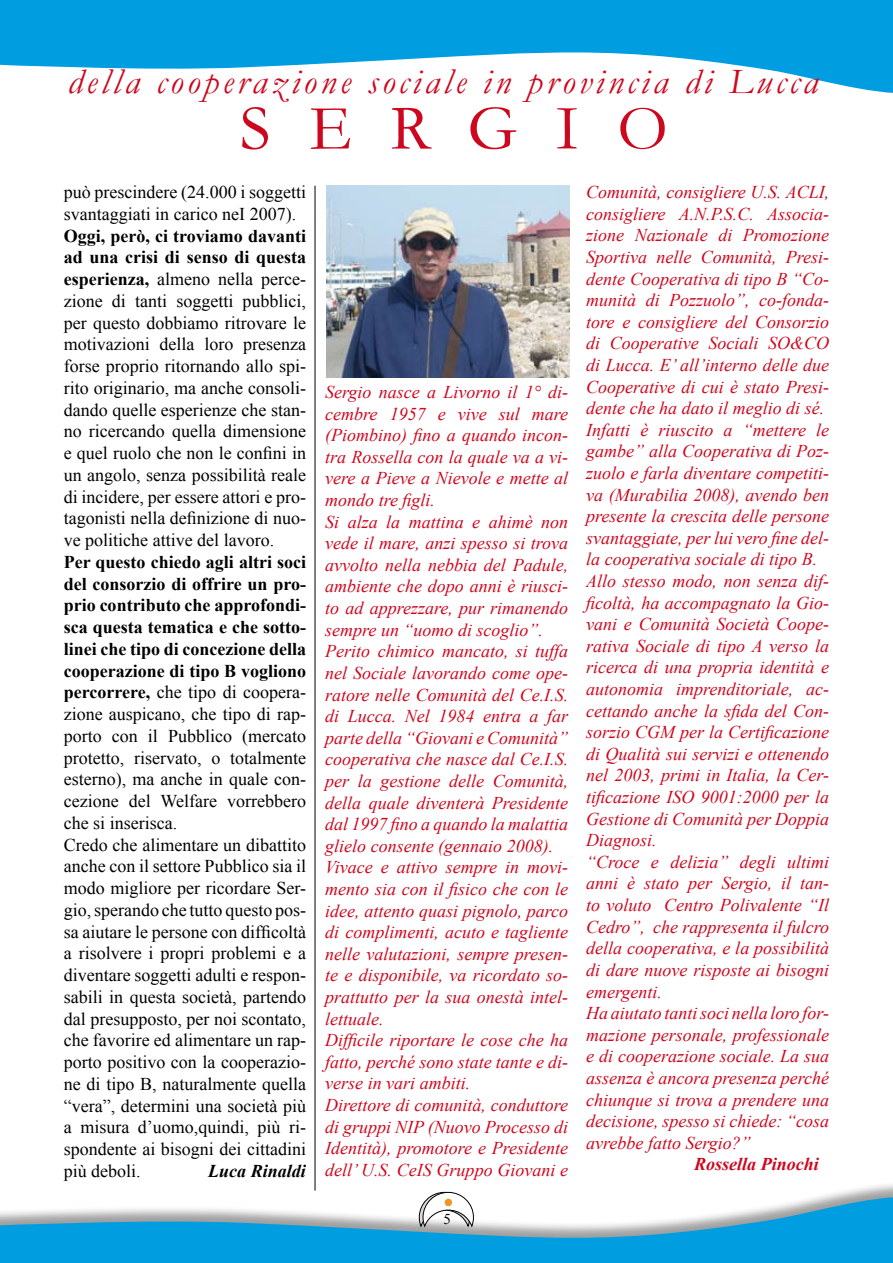
<style>
.page{position:relative;width:893px;height:1263px;background:#fff}
.page>*{position:absolute;margin:0;border:0;box-sizing:border-box;transform-origin:0 0}
.t1{font:64.5px "Garamond";letter-spacing:.6em;color:#cd071e}
.t2{font:italic 36px "Garamond";letter-spacing:.1em;color:#cd071e}
.t3{font:italic 18px/21.6px "Times New Roman";color:#cd071e}
.t4{font:18px/21.8px "Times New Roman";color:#000}
.t5{font:italic 700 18px "Times New Roman";color:#cd071e}
.t6{font:italic 700 18px "Times New Roman";color:#000}
.t7{font:15px "Times New Roman";color:#000}
.s1{font-weight:700}
</style>
<div class="page">
<svg style="left:0;top:1195px;width:893px;height:68px;fill:#009ee0"></svg>
<svg style="left:0;top:0;width:893px;height:93px;fill:#009ee0"></svg>
<svg style="left:418px;top:1191px;width:56px;height:37px"></svg>
<div style="left:445px;top:1199px;width:7px;height:7px;background:#f29527;border-radius:50%"></div>
<img style="left:326px;top:186px;width:244px;height:191px">
<hr style="left:315px;top:186px;width:1px;height:1005px;background:#000">
<h2 class="t2" style="left:68px;top:57px;width:752px">della cooperazione sociale in provincia di Lucca</h2>
<h1 class="t1" style="left:240px;top:85px;width:429px">SERGIO</h1>
<p class="t4" style="left:64px;top:181px;width:244px">può prescindere (24.000 i soggetti svantaggiati in carico neI 2007).</p>
<p class="t4" style="left:64px;top:224px;width:244px;text-align:justify"><span class="s1">Oggi, però, ci troviamo davanti ad una crisi di senso di questa esperienza,</span> almeno nella perce&shy;zione di tanti soggetti pubblici, per questo dobbiamo ritrovare le motivazioni della loro presenza forse proprio ritornando allo spi&shy;rito originario, ma anche consoli&shy;dando quelle esperienze che stan&shy;no ricercando quella dimensione e quel ruolo che non le confini in un angolo, senza possibilità reale di incidere, per essere attori e pro&shy;tagonisti nella definizione di nuo&shy;ve politiche attive del lavoro.</p>
<p class="t4" style="left:64px;top:551px;width:244px"><span class="s1">Per questo chiedo agli altri soci del consorzio di offrire un pro&shy;prio contributo che approfondi&shy;sca questa tematica e che sotto&shy;linei che tipo di concezione della cooperazione di tipo B vogliono percorrere,</span> che tipo di coopera&shy;zione auspicano, che tipo di rap&shy;porto con il Pubblico (mercato protetto, riservato, o totalmente esterno), ma anche in quale con&shy;cezione del Welfare vorrebbero che si inserisca.<br>Credo che alimentare un dibattito anche con il settore Pubblico sia il modo migliore per ricordare Ser&shy;gio, sperando che tutto questo pos&shy;sa aiutare le persone con difficoltà a risolvere i propri problemi e a diventare soggetti adulti e respon&shy;sabili in questa società, partendo dal presupposto, per noi scontato, che favorire ed alimentare un rap&shy;porto positivo con la cooperazio&shy;ne di tipo B, naturalmente quella “vera”, determini una società più a misura d’uomo,quindi, più ri&shy;spondente ai bisogni dei cittadini più deboli.</p>
<p class="t6" style="left:208px;top:1158px;width:99px">Luca Rinaldi</p>
<p class="t3" style="left:325px;top:381px;width:244px">Sergio nasce a Livorno il 1° di&shy;cembre 1957 e vive sul mare (Piombino) fino a quando incon&shy;tra Rossella con la quale va a vi&shy;vere a Pieve a Nievole e mette al mondo tre figli.<br>Si alza la mattina e ahimè non vede il mare, anzi spesso si trova avvolto nella nebbia del Padule, ambiente che dopo anni è riusci&shy;to ad apprezzare, pur rimanendo sempre un “uomo di scoglio”.<br>Perito chimico mancato, si tuffa nel Sociale lavorando come ope&shy;ratore nelle Comunità del Ce.I.S. di Lucca. Nel 1984 entra a far parte della “Giovani e Comunità” cooperativa che nasce dal Ce.I.S. per la gestione delle Comunità, della quale diventerà Presidente dal 1997 fino a quando la malattia glielo consente (gennaio 2008).<br>Vivace e attivo sempre in movi&shy;mento sia con il fisico che con le idee, attento quasi pignolo, parco di complimenti, acuto e tagliente nelle valutazioni, sempre presen&shy;te e disponibile, va ricordato so&shy;prattutto per la sua onestà intel&shy;lettuale.<br>Difficile riportare le cose che ha fatto, perché sono state tante e di&shy;verse in vari ambiti.<br>Direttore di comunità, conduttore di gruppi NIP (Nuovo Processo di<br>Identità), promotore e Presidente dell’ U.S. CeIS Gruppo Giovani e</p>
<p class="t7" style="left:444px;top:1209px;width:9px">5</p>
<p class="t3" style="left:586px;top:181px;width:244px">Comunità, consigliere U.S. ACLI, consigliere A.N.P.S.C. Associa&shy;zione Nazionale di Promozione<br>Sportiva nelle Comunità, Presi&shy;dente Cooperativa di tipo B “Co&shy;munità di Pozzuolo”, co-fonda&shy;tore e consigliere del Consorzio di Cooperative Sociali SO&amp;CO di Lucca. E’ all’interno delle due<br>Cooperative di cui è stato Presi&shy;dente che ha dato il meglio di sé.<br>Infatti è riuscito a “mettere le gambe” alla Cooperativa di Poz&shy;zuolo e farla diventare competiti&shy;va (Murabilia 2008), avendo ben presente la crescita delle persone svantaggiate, per lui vero fine del&shy;la cooperativa sociale di tipo B.<br>Allo stesso modo, non senza dif&shy;ficoltà, ha accompagnato la Gio&shy;vani e Comunità Società Coope&shy;rativa Sociale di tipo A verso la ricerca di una propria identità e autonomia imprenditoriale, ac&shy;cettando anche la sfida del Con&shy;sorzio CGM per la Certificazione di Qualità sui servizi e ottenendo nel 2003, primi in Italia, la Cer&shy;tificazione ISO 9001:2000 per la<br>Gestione di Comunità per Doppia<br>Diagnosi.<br>“Croce e delizia” degli ultimi anni è stato per Sergio, il tan&shy;to voluto Centro Polivalente “Il<br>Cedro”, che rappresenta il fulcro della cooperativa, e la possibilità di dare nuove risposte ai bisogni emergenti.<br>Ha aiutato tanti soci nella loro for&shy;mazione personale, professionale e di cooperazione sociale. La sua assenza è ancora presenza perché chiunque si trova a prendere una decisione, spesso si chiede: “cosa avrebbe fatto Sergio?”</p>
<p class="t5" style="left:694px;top:1152px;width:126px">Rossella Pinochi</p>
</div>
